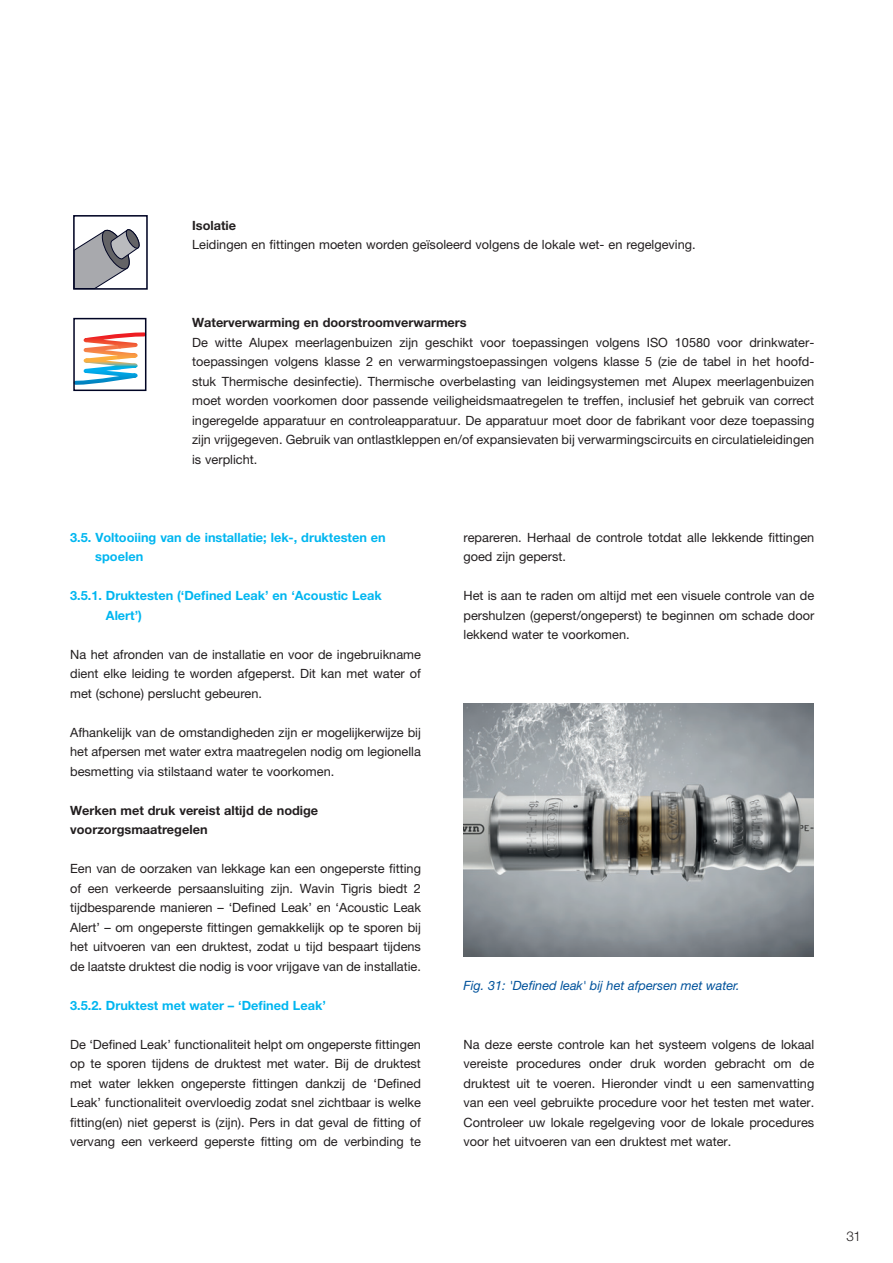
<style>
.page{position:relative;width:893px;height:1263px;background:#fff}
.page>*{position:absolute;margin:0;border:0;box-sizing:border-box;transform-origin:0 0}
.t1{font:300 13.5px "Helvetica Neue";color:#231f20}
.wavin_nieuw_opsom_te{font:12.75px/19.5px "Helvetica Neue";color:#231f20;text-align:justify}
.wavin_nieuw_opsom_te-2{font:700 12.75px/19.5px "Helvetica Neue";color:#00b6f0}
.wavin_nieuw_opsom_te-3{font:700 12.75px/19.5px "Helvetica Neue";color:#231f20}
.t2{font:italic 12.75px "Helvetica Neue";color:#01529b}
</style>
<div class="page">
<svg style="left:76px;top:229px;width:64px;height:58px"></svg>
<div style="left:73px;top:215px;width:75px;height:75px;border:2px solid #000424"></div>
<svg style="left:73px;top:317px;width:74px;height:75px"></svg>
<img style="left:463px;top:703px;width:350px;height:254px">
<p class="wavin_nieuw_opsom_te-3" style="left:192px;top:215px;width:46px">Isolatie</p>
<p class="wavin_nieuw_opsom_te" style="left:192px;top:235px;width:505px">Leidingen en fittingen moeten worden geïsoleerd volgens de lokale wet- en regelgeving.</p>
<p class="wavin_nieuw_opsom_te-3" style="left:192px;top:312px;width:276px">Waterverwarming en doorstroomverwarmers</p>
<p class="wavin_nieuw_opsom_te" style="left:192px;top:332px;width:624px">De witte Alupex meerlagenbuizen zijn geschikt voor toepassingen volgens ISO 10580 voor drinkwater&shy;toepassingen volgens klasse 2 en verwarmingstoepassingen volgens klasse 5 (zie de tabel in het hoofd&shy;stuk Thermische desinfectie). Thermische overbelasting van leidingsystemen met Alupex meerlagenbuizen moet worden voorkomen door passende veiligheidsmaatregelen te treffen, inclusief het gebruik van correct ingeregelde apparatuur en controleapparatuur. De apparatuur moet door de fabrikant voor deze toepassing zijn vrijgegeven. Gebruik van ontlastkleppen en/of expansievaten bij verwarmingscircuits en circulatieleidingen is verplicht.</p>
<p class="wavin_nieuw_opsom_te" style="left:463px;top:527px;width:352px">repareren. Herhaal de controle totdat alle lekkende fittingen goed zijn geperst.</p>
<p class="wavin_nieuw_opsom_te" style="left:463px;top:586px;width:352px">Het is aan te raden om altijd met een visuele controle van de pershulzen (geperst/ongeperst) te beginnen om schade door lekkend water te voorkomen.</p>
<p class="wavin_nieuw_opsom_te-2" style="left:95px;top:527px;width:292px;text-indent:-25px">3.5. Voltooiing van de installatie; lek-, druktesten en spoelen</p>
<p class="wavin_nieuw_opsom_te-2" style="left:106px;top:585px;width:277px;text-indent:-36px">3.5.1. Druktesten (‘Defined Leak’ en ‘Acoustic Leak<br>Alert’)</p>
<p class="wavin_nieuw_opsom_te" style="left:70px;top:644px;width:352px">Na het afronden van de installatie en voor de ingebruikname dient elke leiding te worden afgeperst. Dit kan met water of met (schone) perslucht gebeuren.</p>
<p class="wavin_nieuw_opsom_te" style="left:70px;top:722px;width:352px">Afhankelijk van de omstandigheden zijn er mogelijkerwijze bij het afpersen met water extra maatregelen nodig om legionella besmetting via stilstaand water te voorkomen.</p>
<p class="wavin_nieuw_opsom_te-3" style="left:70px;top:800px;width:250px">Werken met druk vereist altijd de nodige voorzorgsmaatregelen</p>
<p class="wavin_nieuw_opsom_te" style="left:70px;top:859px;width:352px">Een van de oorzaken van lekkage kan een ongeperste fitting of een verkeerde persaansluiting zijn. Wavin Tigris biedt 2 tijdbesparende manieren – ‘Defined Leak’ en ‘Acoustic Leak Alert’ – om ongeperste fittingen gemakkelijk op te sporen bij het uitvoeren van een druktest, zodat u tijd bespaart tijdens de laatste druktest die nodig is voor vrijgave van de installatie.</p>
<p class="wavin_nieuw_opsom_te-2" style="left:70px;top:995px;width:257px">3.5.2. Druktest met water – ‘Defined Leak’</p>
<p class="wavin_nieuw_opsom_te" style="left:70px;top:1034px;width:352px">De ‘Defined Leak’ functionaliteit helpt om ongeperste fittingen op te sporen tijdens de druktest met water. Bij de druktest met water lekken ongeperste fittingen dankzij de ‘Defined Leak’ functionaliteit overvloedig zodat snel zichtbaar is welke fitting(en) niet geperst is (zijn). Pers in dat geval de fitting of vervang een verkeerd geperste fitting om de verbinding te</p>
<p class="wavin_nieuw_opsom_te" style="left:463px;top:1034px;width:352px">Na deze eerste controle kan het systeem volgens de lokaal vereiste procedures onder druk worden gebracht om de druktest uit te voeren. Hieronder vindt u een samenvatting van een veel gebruikte procedure voor het testen met water.<br>Controleer uw lokale regelgeving voor de lokale procedures voor het uitvoeren van een druktest met water.</p>
<p class="t2" style="left:463px;top:978px;width:278px">Fig. 31: 'Defined leak' bij het afpersen met water.</p>
<p class="t1" style="left:846px;top:1227px;width:16px">31</p>
</div>
